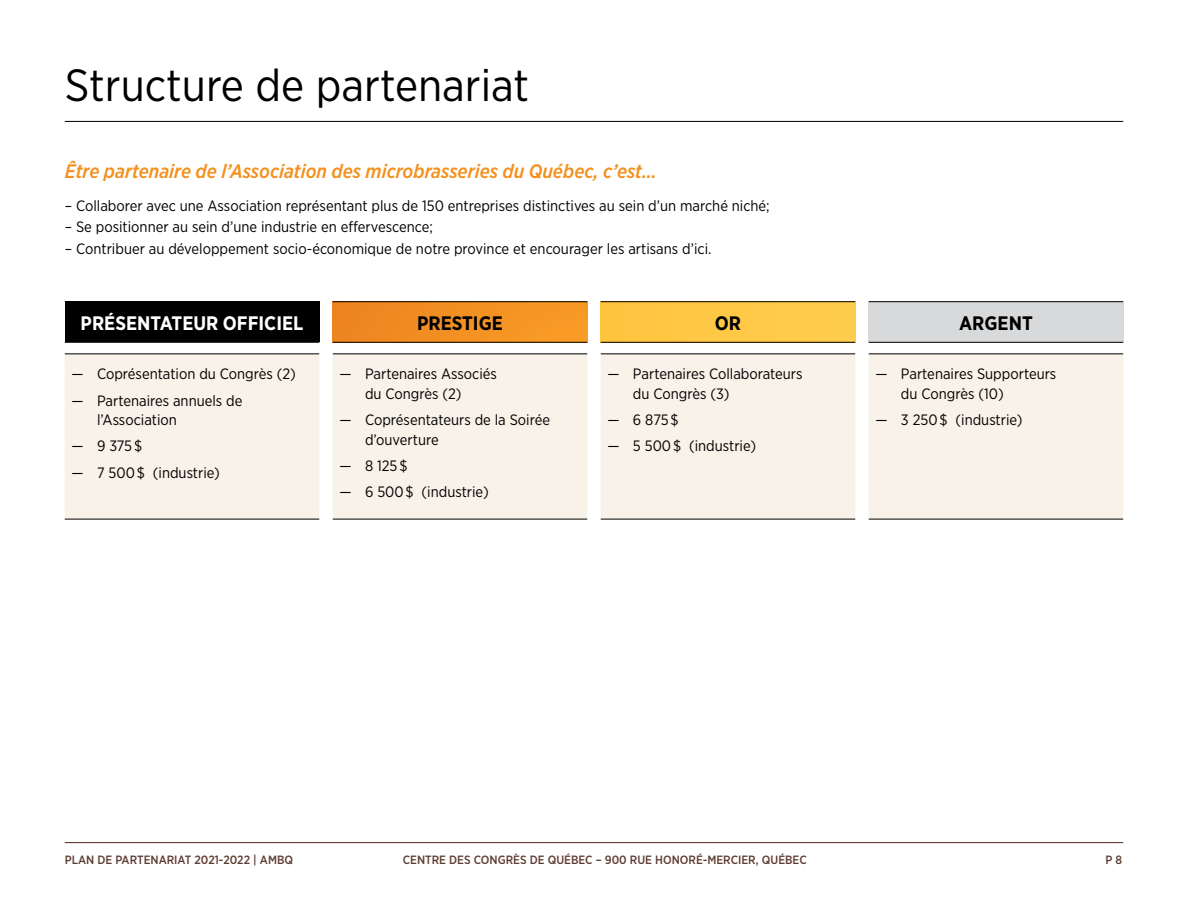
<style>
.page{position:relative;width:1188px;height:918px;background:#fff}
.page>*{position:absolute;margin:0;border:0;box-sizing:border-box;transform-origin:0 0}
.t1{font:45px "Gotham Narrow";color:#000}
.t2{font:italic 500 19.5px "Gotham Narrow";color:#f4901d}
.t3{font:700 19.5px "Gotham Narrow";color:#fff}
.t4{font:700 19.5px "Gotham Narrow";color:#000}
.t5{font:15px/19.5px "Gotham Narrow";color:#000}
.t6{font:500 12px "Gotham Narrow";color:#5e3c31}
</style>
<div class="page">
<hr style="left:65px;top:842px;width:1058px;height:1px;background:#5e3c31">
<hr style="left:65px;top:121px;width:1058px;height:1px;background:#000">
<div style="left:65px;top:302px;width:254px;height:40px;background:#000"></div>
<div style="left:333px;top:302px;width:254px;height:40px;background:#f29023"></div>
<div style="left:601px;top:302px;width:254px;height:40px;background:#ffc845"></div>
<div style="left:869px;top:302px;width:254px;height:40px;background:#d8d9da"></div>
<div style="left:65px;top:354px;width:1058px;height:165px;background:#f8f2e8"></div>
<hr style="left:65px;top:342px;width:254px;height:1px;background:#000">
<hr style="left:601px;top:342px;width:254px;height:1px;background:#000">
<hr style="left:869px;top:342px;width:254px;height:1px;background:#000">
<hr style="left:65px;top:353px;width:254px;height:1px;background:#000">
<hr style="left:601px;top:353px;width:254px;height:1px;background:#000">
<hr style="left:869px;top:353px;width:254px;height:1px;background:#000">
<hr style="left:65px;top:519px;width:254px;height:1px;background:#000">
<hr style="left:601px;top:519px;width:254px;height:1px;background:#000">
<hr style="left:869px;top:519px;width:254px;height:1px;background:#000">
<hr style="left:333px;top:342px;width:254px;height:1px;background:#000">
<hr style="left:333px;top:353px;width:254px;height:1px;background:#000">
<hr style="left:333px;top:519px;width:254px;height:1px;background:#000">
<hr style="left:65px;top:301px;width:254px;height:1px;background:#000">
<hr style="left:333px;top:301px;width:254px;height:1px;background:#000">
<hr style="left:601px;top:301px;width:254px;height:1px;background:#000">
<hr style="left:869px;top:301px;width:254px;height:1px;background:#000">
<h1 class="t1" style="left:65px;top:57px;width:466px">Structure de partenariat</h1>
<h2 class="t2" style="left:65px;top:158px;width:594px">Être partenaire de l’Association des microbrasseries du Québec, c’est…</h2>
<p class="t5" style="left:65px;top:195px;width:707px">– Collaborer avec une Association représentant plus de 150 entreprises distinctives au sein d’un marché niché;</p>
<p class="t5" style="left:65px;top:217px;width:370px">– Se positionner au sein d’une industrie en effervescence;</p>
<p class="t5" style="left:65px;top:239px;width:648px">– Contribuer au développement socio-économique de notre province et encourager les artisans d’ici.</p>
<h2 class="t3" style="left:81px;top:310px;width:224px">PRÉSENTATEUR OFFICIEL</h2>
<h2 class="t4" style="left:417px;top:310px;width:87px">PRESTIGE</h2>
<h2 class="t4" style="left:715px;top:310px;width:28px">OR</h2>
<h2 class="t4" style="left:959px;top:310px;width:75px">ARGENT</h2>
<p class="t5" style="left:72px;top:364px;width:226px">— Coprésentation du Congrès (2)</p>
<p class="t5" style="left:97px;top:390px;width:147px;text-indent:-26px">— Partenaires annuels de l’Association</p>
<p class="t5" style="left:72px;top:436px;width:72px">— 9 375 $</p>
<p class="t5" style="left:72px;top:462px;width:150px">— 7 500 $ (industrie)</p>
<p class="t5" style="left:365px;top:364px;width:133px;text-indent:-26px">— Partenaires Associés du Congrès (2)</p>
<p class="t5" style="left:365px;top:410px;width:187px;text-indent:-26px">— Coprésentateurs de la Soirée d’ouverture</p>
<p class="t5" style="left:340px;top:456px;width:70px">— 8 125 $</p>
<p class="t5" style="left:340px;top:482px;width:151px">— 6 500 $ (industrie)</p>
<p class="t5" style="left:633px;top:364px;width:171px;text-indent:-26px">— Partenaires Collaborateurs du Congrès (3)</p>
<p class="t5" style="left:607px;top:410px;width:73px">— 6 875 $</p>
<p class="t5" style="left:607px;top:436px;width:150px">— 5 500 $ (industrie)</p>
<p class="t5" style="left:901px;top:364px;width:157px;text-indent:-26px">— Partenaires Supporteurs du Congrès (10)</p>
<p class="t5" style="left:875px;top:410px;width:149px">— 3 250 $ (industrie)</p>
<p class="t6" style="left:65px;top:852px;width:230px">PLAN DE PARTENARIAT 2021-2022 | AMBQ</p>
<p class="t6" style="left:403px;top:852px;width:405px">CENTRE DES CONGRÈS DE QUÉBEC – 900 RUE HONORÉ-MERCIER, QUÉBEC</p>
<p class="t6" style="left:1106px;top:852px;width:18px">P 8</p>
</div>
